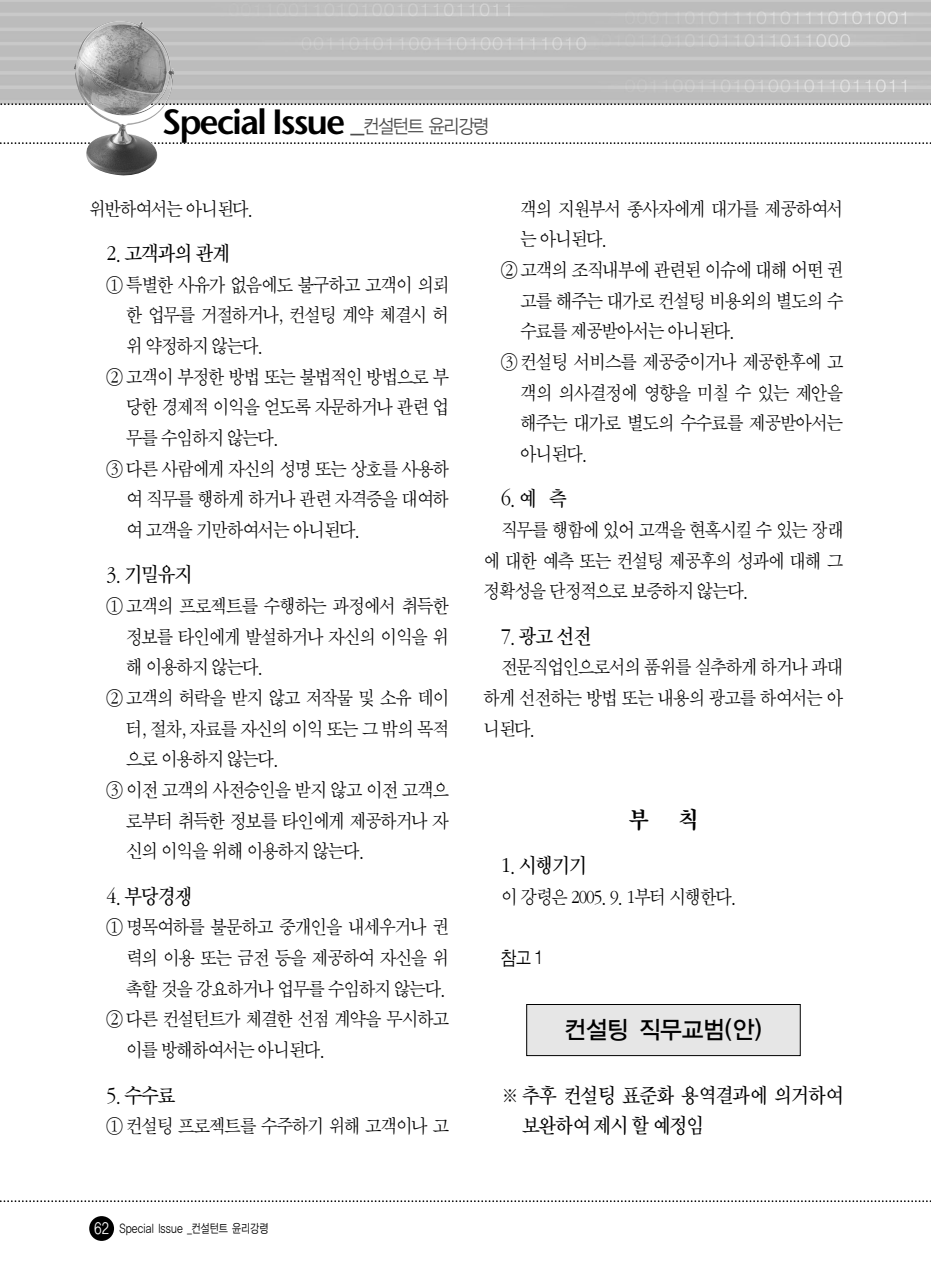
<style>
.page{position:relative;width:931px;height:1280px;background:#fff}
.page>*{position:absolute;margin:0;border:0;box-sizing:border-box;transform-origin:0 0}
.t1{font:35px "Stone Sans ITCTT Semi";letter-spacing:-.06em;color:#000}
.t2{font:24.5px "YGO13";letter-spacing:-.075em;color:#000;scale:.95 1}
.t3{font:24.5px "Sand Km";color:#000;scale:.9 1}
.t4{font:21.88px "Sand Tm";letter-spacing:-.05em;color:#000;scale:.9 1}
.t5{font:21.88px/30.6px "Sand Tm";letter-spacing:-.03em;color:#000;scale:.9 1}
.t6{font:20.12px/30.6px "Sand Sm";letter-spacing:-.045em;color:#000;text-align:justify;scale:.9 1}
.t7{font:19.25px "Sand Jg";color:#000;scale:.9 1}
.t8{font:12.25px "YGO12";letter-spacing:-.055em;color:#000;scale:.8 1}
.s1{font-family:"YGO12";font-size:28px;color:#4d4d4d}
.s2{font-family:"YGO12";font-size:19.25px;color:#4d4d4d}
.s3{font-size:15.75px;color:#fff}
</style>
<div class="page">
<div style="left:89px;top:1215px;width:25px;height:25px;background:#000;border-radius:50%"></div>
<img style="left:0;top:0;width:931px;height:103px">
<svg style="left:0;top:103px;width:931px;height:2px;background:#959595"></svg>
<svg style="left:0;top:142px;width:931px;height:2px"></svg>
<img style="left:74px;top:17px;width:101px;height:159px">
<svg style="left:0;top:1200px;width:931px;height:1px"></svg>
<div style="left:527px;top:1004px;width:273px;height:51px;background:#e6e6e6"></div>
<div style="left:526px;top:1003px;width:275px;height:52px;border:1px solid #000"></div>
<h1 class="t1" style="left:163px;top:109px;width:329px">Special Issue <span class="s1">_</span><span class="s2">컨설턴트 윤리강령</span></h1>
<p class="t6" style="left:89px;top:194px;width:184px">위반하여서는 아니된다.</p>
<p class="t4" style="left:107px;top:244px;width:139px">2. 고객과의 관계</p>
<p class="t6" style="left:107px;top:271px;width:382px">① 특별한 사유가 없음에도 불구하고 고객이 의뢰</p>
<p class="t6" style="left:126px;top:301px;width:360px">한 업무를 거절하거나, 컨설팅 계약 체결시 허</p>
<p class="t6" style="left:126px;top:332px;width:155px">위 약정하지 않는다.</p>
<p class="t6" style="left:107px;top:362px;width:382px">② 고객이 부정한 방법 또는 불법적인 방법으로 부</p>
<p class="t6" style="left:126px;top:393px;width:360px">당한 경제적 이익을 얻도록 자문하거나 관련 업</p>
<p class="t6" style="left:126px;top:424px;width:172px">무를 수임하지 않는다.</p>
<p class="t6" style="left:107px;top:454px;width:382px">③ 다른 사람에게 자신의 성명 또는 상호를 사용하</p>
<p class="t6" style="left:126px;top:485px;width:360px">여 직무를 행하게 하거나 관련 자격증을 대여하</p>
<p class="t6" style="left:126px;top:515px;width:262px">여 고객을 기만하여서는 아니된다.</p>
<p class="t4" style="left:107px;top:565px;width:97px">3. 기밀유지</p>
<p class="t6" style="left:107px;top:592px;width:382px">① 고객의 프로젝트를 수행하는 과정에서 취득한</p>
<p class="t6" style="left:126px;top:622px;width:360px">정보를 타인에게 발설하거나 자신의 이익을 위</p>
<p class="t6" style="left:126px;top:653px;width:155px">해 이용하지 않는다.</p>
<p class="t6" style="left:107px;top:684px;width:382px">② 고객의 허락을 받지 않고 저작물 및 소유 데이</p>
<p class="t6" style="left:126px;top:714px;width:360px">터, 절차, 자료를 자신의 이익 또는 그 밖의 목적</p>
<p class="t6" style="left:126px;top:745px;width:172px">으로 이용하지 않는다.</p>
<p class="t6" style="left:107px;top:775px;width:382px">③ 이전 고객의 사전승인을 받지 않고 이전 고객으</p>
<p class="t6" style="left:126px;top:806px;width:360px">로부터 취득한 정보를 타인에게 제공하거나 자</p>
<p class="t6" style="left:126px;top:837px;width:267px">신의 이익을 위해 이용하지 않는다.</p>
<p class="t4" style="left:107px;top:886px;width:97px">4. 부당경쟁</p>
<p class="t6" style="left:107px;top:913px;width:382px">① 명목여하를 불문하고 중개인을 내세우거나 권</p>
<p class="t6" style="left:126px;top:943px;width:360px">력의 이용 또는 금전 등을 제공하여 자신을 위</p>
<p class="t6" style="left:126px;top:974px;width:357px">촉할 것을 강요하거나 업무를 수임하지 않는다.</p>
<p class="t6" style="left:107px;top:1005px;width:382px">② 다른 컨설턴트가 체결한 선점 계약을 무시하고</p>
<p class="t6" style="left:126px;top:1035px;width:223px">이를 방해하여서는 아니된다.</p>
<p class="t4" style="left:107px;top:1084px;width:78px">5. 수수료</p>
<p class="t6" style="left:107px;top:1111px;width:382px">① 컨설팅 프로젝트를 수주하기 위해 고객이나 고</p>
<p class="t6" style="left:520px;top:194px;width:360px">객의 지원부서 종사자에게 대가를 제공하여서</p>
<p class="t6" style="left:520px;top:225px;width:99px">는 아니된다.</p>
<p class="t6" style="left:501px;top:256px;width:382px">② 고객의 조직내부에 관련된 이슈에 대해 어떤 권</p>
<p class="t6" style="left:520px;top:286px;width:360px">고를 해주는 대가로 컨설팅 비용외의 별도의 수</p>
<p class="t6" style="left:520px;top:317px;width:241px">수료를 제공받아서는 아니된다.</p>
<p class="t6" style="left:501px;top:348px;width:382px">③ 컨설팅 서비스를 제공중이거나 제공한후에 고</p>
<p class="t6" style="left:520px;top:378px;width:360px">객의 의사결정에 영향을 미칠 수 있는 제안을</p>
<p class="t6" style="left:520px;top:409px;width:360px">해주는 대가로 별도의 수수료를 제공받아서는</p>
<p class="t6" style="left:520px;top:439px;width:77px">아니된다.</p>
<p class="t4" style="left:501px;top:489px;width:75px">6. 예 측</p>
<p class="t6" style="left:484px;top:516px;width:401px;text-indent:17px">직무를 행함에 있어 고객을 현혹시킬 수 있는 장래 에 대한 예측 또는 컨설팅 제공후의 성과에 대해 그 정확성을 단정적으로 보증하지 않는다.</p>
<p class="t4" style="left:501px;top:626px;width:102px">7. 광고 선전</p>
<p class="t6" style="left:484px;top:653px;width:401px;text-indent:17px">전문직업인으로서의 품위를 실추하게 하거나 과대 하게 선전하는 방법 또는 내용의 광고를 하여서는 아 니된다.</p>
<p class="t3" style="left:629px;top:808px;width:79px">부 칙</p>
<p class="t4" style="left:501px;top:855px;width:97px">1. 시행기기</p>
<p class="t6" style="left:501px;top:882px;width:264px">이 강령은 2005. 9. 1부터 시행한다.</p>
<p class="t7" style="left:501px;top:949px;width:49px">참고 1</p>
<p class="t2" style="left:563px;top:1018px;width:211px">컨설팅 직무교범(안)</p>
<p class="t5" style="left:522px;top:1080px;width:358px;text-indent:-21px">※ 추후 컨설팅 표준화 용역결과에 의거하여 보완하여 제시 할 예정임</p>
<p class="t8" style="left:94px;top:1222px;width:220px"><span class="s3">62</span> Special Issue _컨설턴트 윤리강령</p>
</div>
